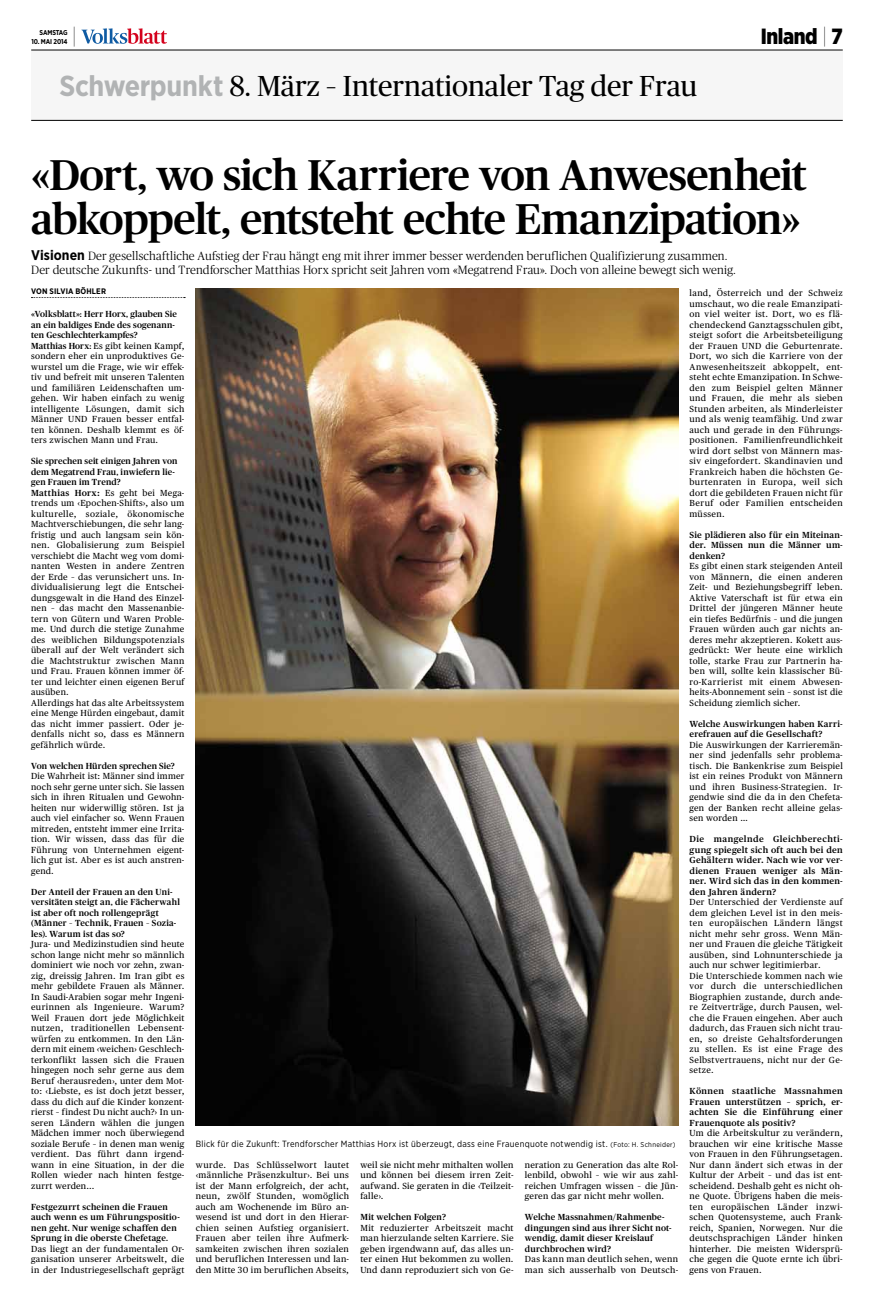
<style>
.page{position:relative;width:874px;height:1304px;background:#fff}
.page>*{position:absolute;margin:0;border:0;box-sizing:border-box;transform-origin:0 0}
.t1{font:500 43px/44px "Publico";letter-spacing:-.02em;color:#000}
.t2{font:28.9px "Publico";color:#000}
.t3{font:900 22px "Gotham Narrow";letter-spacing:-.02em;color:#000;scale:.95 1}
.t4{font:100 22px "Gotham Narrow";color:#000;scale:.95 1}
.t5{font:300 12px/14px "Publico";letter-spacing:.015em;color:#000}
.t6{font:9px "Gotham Narrow";letter-spacing:.03em;color:#000}
.t7{font:8.8px/10.5px "Publico Text";letter-spacing:.035em;color:#000;text-align:justify}
.t8{font:500 8.8px/10.5px "Publico";letter-spacing:.02em;color:#000}
.t9{font:600 8.8px/10.5px "Publico Text";letter-spacing:.02em;color:#000;text-align:justify}
.t10{font:700 8px "Gotham Narrow";letter-spacing:.02em;color:#000}
.t11{font:700 7px "Gotham Narrow";letter-spacing:-.02em;color:#000;scale:.95 1}
.s1{font-weight:100}
.s2{font-family:"Gotham Narrow";font-weight:700;color:#b1b3b4}
.s3{font-family:"Gotham Narrow";font-weight:700;font-size:14px}
.s4{font-family:"Publico";font-weight:500}
.s5{font-weight:600}
.s6{font-size:7px}
</style>
<div class="page">
<hr style="left:31px;top:50px;width:811px;height:1px;background:#000">
<svg style="left:81px;top:28px;width:86px;height:16px"></svg>
<svg style="left:31px;top:297px;width:154px;height:1px"></svg>
<img style="left:196px;top:289px;width:481px;height:837px">
<div style="left:31px;top:51px;width:811px;height:69px;background:#f6f6f6"></div>
<hr style="left:31px;top:120px;width:811px;height:1px;background:#000">
<h3 class="t4" style="left:72px;top:23px;width:7px">|</h3>
<h3 class="t3" style="left:760px;top:21px;width:88px">Inland <span class="s1">|</span> 7</h3>
<p class="t11" style="left:40px;top:28px;width:31px">Samstag</p>
<p class="t11" style="left:31px;top:37px;width:39px">10. Mai 2014</p>
<h2 class="t2" style="left:60px;top:70px;width:638px"><span class="s2">Schwerpunkt</span> 8. März – Internationaler Tag der Frau</h2>
<h1 class="t1" style="left:31px;top:153px;width:776px">«Dort, wo sich Karriere von Anwesenheit abkoppelt, entsteht echte Emanzipation»</h1>
<p class="t5" style="left:31px;top:249px;width:705px"><span class="s3">Visionen</span> Der gesellschaftliche Aufstieg der Frau hängt eng mit ihrer immer besser werdenden beruflichen Qualifizierung zusammen.<br>Der deutsche Zukunfts- und Trendforscher Matthias Horx spricht seit Jahren vom «Megatrend Frau». Doch von alleine bewegt sich wenig.</p>
<p class="t10" style="left:31px;top:287px;width:76px">Von Silvia Böhler</p>
<p class="t8" style="left:31px;top:309px;width:147px">«Volksblatt»: Herr Horx, glauben Sie an ein baldiges Ende des sogenann&shy;ten Geschlechterkampfes?</p>
<p class="t7" style="left:31px;top:340px;width:155px"><span class="s4">Matthias Horx:</span> Es gibt keinen Kampf, sondern eher ein unproduktives Ge&shy;wurstel um die Frage, wie wir effek&shy;tiv und befreit mit unseren Talenten und familiären Leidenschaften um&shy;gehen. Wir haben einfach zu wenig intelligente Lösungen, damit sich Männer UND Frauen besser entfal&shy;ten können. Deshalb klemmt es öf&shy;ters zwischen Mann und Frau.</p>
<p class="t8" style="left:31px;top:456px;width:148px">Sie sprechen seit einigen Jahren von dem Megatrend Frau, inwiefern lie&shy;gen Frauen im Trend?</p>
<p class="t7" style="left:31px;top:487px;width:155px;text-align:left"><span class="s5">Matthias Horx:</span> Es geht bei Mega&shy;trends um ‹Epochen-Shifts›, also um kulturelle, soziale, ökonomische Machtverschiebungen, die sehr lang&shy;fristig und auch langsam sein kön&shy;nen. Globalisierung zum Beispiel verschiebt die Macht weg vom domi&shy;nanten Westen in andere Zentren der Erde – das verunsichert uns. In&shy;dividualisierung legt die Entschei&shy;dungsgewalt in die Hand des Einzel&shy;nen – das macht den Massenanbie&shy;tern von Gütern und Waren Proble&shy;me. Und durch die stetige Zunahme des weiblichen Bildungspotenzials überall auf der Welt verändert sich die Machtstruktur zwischen Mann und Frau. Frauen können immer öf&shy;ter und leichter einen eigenen Beruf ausüben.<br>Allerdings hat das alte Arbeitssystem eine Menge Hürden eingebaut, damit das nicht immer passiert. Oder je&shy;denfalls nicht so, dass es Männern gefährlich würde.</p>
<p class="t8" style="left:31px;top:760px;width:145px">Von welchen Hürden sprechen Sie?</p>
<p class="t7" style="left:31px;top:771px;width:155px">Die Wahrheit ist: Männer sind immer noch sehr gerne unter sich. Sie lassen sich in ihren Ritualen und Gewohn&shy;heiten nur widerwillig stören. Ist ja auch viel einfacher so. Wenn Frauen mitreden, entsteht immer eine Irrita&shy;tion. Wir wissen, dass das für die Führung von Unternehmen eigent&shy;lich gut ist. Aber es ist auch anstren&shy;gend.</p>
<p class="t8" style="left:31px;top:886px;width:150px">Der Anteil der Frauen an den Uni&shy;versitäten steigt an, die Fächerwahl ist aber oft noch rollengeprägt (Männer – Technik, Frauen – Sozia&shy;les). Warum ist das so?</p>
<p class="t7" style="left:31px;top:939px;width:155px">Jura- und Medizinstudien sind heute schon lange nicht mehr so männlich dominiert wie noch vor zehn, zwan&shy;zig, dreissig Jahren. Im Iran gibt es mehr gebildete Frauen als Männer.<br>In Saudi-Arabien sogar mehr Ingeni&shy;eurinnen als Ingenieure. Warum?<br>Weil Frauen dort jede Möglichkeit nutzen, traditionellen Lebensent&shy;würfen zu entkommen. In den Län&shy;dern mit einem ‹weichen› Geschlech&shy;terkonflikt lassen sich die Frauen hingegen noch sehr gerne aus dem Beruf ‹herausreden›, unter dem Mot&shy;to: ‹Liebste, es ist doch jetzt besser, dass du dich auf die Kinder konzent&shy;rierst – findest Du nicht auch?› In un&shy;seren Ländern wählen die jungen Mädchen immer noch überwiegend soziale Berufe – in denen man wenig verdient. Das führt dann irgend&shy;wann in eine Situation, in der die Rollen wieder nach hinten festge&shy;zurrt werden...</p>
<p class="t8" style="left:31px;top:1201px;width:150px">Festgezurrt scheinen die Frauen auch wenn es um Führungspositio&shy;nen geht. Nur wenige schaffen den Sprung in die oberste Chefetage.</p>
<p class="t7" style="left:31px;top:1243px;width:155px">Das liegt an der fundamentalen Or&shy;ganisation unserer Arbeitswelt, die in der Industriegesellschaft geprägt</p>
<p class="t7" style="left:689px;top:288px;width:155px">land, Österreich und der Schweiz umschaut, wo die reale Emanzipati&shy;on viel weiter ist. Dort, wo es flä&shy;chendeckend Ganztagsschulen gibt, steigt sofort die Arbeitsbeteiligung der Frauen UND die Geburtenrate.<br>Dort, wo sich die Karriere von der Anwesenheitszeit abkoppelt, ent&shy;steht echte Emanzipation. In Schwe&shy;den zum Beispiel gelten Männer und Frauen, die mehr als sieben Stunden arbeiten, als Minderleister und als wenig teamfähig. Und zwar auch und gerade in den Führungs&shy;positionen. Familienfreundlichkeit wird dort selbst von Männern mas&shy;siv eingefordert. Skandinavien und Frankreich haben die höchsten Ge&shy;burtenraten in Europa, weil sich dort die gebildeten Frauen nicht für Beruf oder Familien entscheiden müssen.</p>
<p class="t9" style="left:689px;top:529px;width:155px">Sie plädieren also für ein Miteinan&shy;der. Müssen nun die Männer um&shy;denken?</p>
<p class="t7" style="left:689px;top:561px;width:155px">Es gibt einen stark steigenden Anteil von Männern, die einen anderen Zeit- und Beziehungsbegriff leben.<br>Aktive Vaterschaft ist für etwa ein Drittel der jüngeren Männer heute ein tiefes Bedürfnis – und die jungen Frauen würden auch gar nichts an&shy;deres mehr akzeptieren. Kokett aus&shy;gedrückt: Wer heute eine wirklich tolle, starke Frau zur Partnerin ha&shy;ben will, sollte kein klassischer Bü&shy;ro-Karrierist mit einem Abwesen&shy;heits-Abonnement sein – sonst ist die Scheidung ziemlich sicher.</p>
<p class="t9" style="left:689px;top:718px;width:155px">Welche Auswirkungen haben Karri&shy;erefrauen auf die Gesellschaft?</p>
<p class="t7" style="left:689px;top:739px;width:155px">Die Auswirkungen der Karrieremän&shy;ner sind jedenfalls sehr problema&shy;tisch. Die Bankenkrise zum Beispiel ist ein reines Produkt von Männern und ihren Business-Strategien. Ir&shy;gendwie sind die da in den Chefeta&shy;gen der Banken recht alleine gelas&shy;sen worden …</p>
<p class="t9" style="left:689px;top:833px;width:155px">Die mangelnde Gleichberechti&shy;gung spiegelt sich oft auch bei den Gehältern wider. Nach wie vor ver&shy;dienen Frauen weniger als Män&shy;ner. Wird sich das in den kommen&shy;den Jahren ändern?</p>
<p class="t7" style="left:689px;top:897px;width:155px;text-align:left">Der Unterschied der Verdienste auf dem gleichen Level ist in den meis&shy;ten europäischen Ländern längst nicht mehr sehr gross. Wenn Män&shy;ner und Frauen die gleiche Tätigkeit ausüben, sind Lohnunterschiede ja auch nur schwer legitimierbar.<br>Die Unterschiede kommen nach wie vor durch die unterschiedlichen<br>Biographien zustande, durch ande&shy;re Zeitverträge, durch Pausen, wel&shy;che die Frauen eingehen. Aber auch dadurch, das Frauen sich nicht trau&shy;en, so dreiste Gehaltsforderungen zu stellen. Es ist eine Frage des<br>Selbstvertrauens, nicht nur der Ge&shy;setze.</p>
<p class="t9" style="left:689px;top:1085px;width:155px">Können staatliche Massnahmen Frauen unterstützen – sprich, er&shy;achten Sie die Einführung einer Frauenquote als positiv?</p>
<p class="t7" style="left:689px;top:1128px;width:155px">Um die Arbeitskultur zu verändern, brauchen wir eine kritische Masse von Frauen in den Führungsetagen.<br>Nur dann ändert sich etwas in der Kultur der Arbeit – und das ist ent&shy;scheidend. Deshalb geht es nicht oh&shy;ne Quote. Übrigens haben die meis&shy;ten europäischen Länder inzwi&shy;schen Quotensysteme, auch Frank&shy;reich, Spanien, Norwegen. Nur die deutschsprachigen Länder hinken hinterher. Die meisten Widersprü&shy;che gegen die Quote ernte ich übri&shy;gens von Frauen.</p>
<p class="t6" style="left:196px;top:1138px;width:481px">Blick für die Zukunft: Trendforscher Matthias Horx ist überzeugt, dass eine Frauenquote notwendig ist. <span class="s6">(Foto: H. Schneider)</span></p>
<p class="t7" style="left:524px;top:1159px;width:155px">neration zu Generation das alte Rol&shy;lenbild, obwohl – wie wir aus zahl&shy;reichen Umfragen wissen – die Jün&shy;geren das gar nicht mehr wollen.</p>
<p class="t8" style="left:524px;top:1212px;width:148px">Welche Massnahmen/Rahmenbe&shy;dingungen sind aus ihrer Sicht not&shy;wendig, damit dieser Kreislauf durchbrochen wird?</p>
<p class="t7" style="left:524px;top:1254px;width:155px">Das kann man deutlich sehen, wenn man sich ausserhalb von Deutsch-</p>
<p class="t7" style="left:196px;top:1159px;width:155px">wurde. Das Schlüsselwort lautet ‹männliche Präsenzkultur›. Bei uns ist der Mann erfolgreich, der acht, neun, zwölf Stunden, womöglich auch am Wochenende im Büro an&shy;wesend ist und dort in den Hierar&shy;chien seinen Aufstieg organisiert.<br>Frauen aber teilen ihre Aufmerk&shy;samkeiten zwischen ihren sozialen und beruflichen Interessen und lan&shy;den Mitte 30 im beruflichen Abseits,</p>
<p class="t7" style="left:360px;top:1159px;width:155px">weil sie nicht mehr mithalten wollen und können bei diesem irren Zeit&shy;aufwand. Sie geraten in die ‹Teilzeit&shy;falle›.</p>
<p class="t8" style="left:360px;top:1212px;width:87px">Mit welchen Folgen?</p>
<p class="t7" style="left:360px;top:1222px;width:155px">Mit reduzierter Arbeitszeit macht man hierzulande selten Karriere. Sie geben irgendwann auf, das alles un&shy;ter einen Hut bekommen zu wollen.<br>Und dann reproduziert sich von Ge-</p>
</div>
